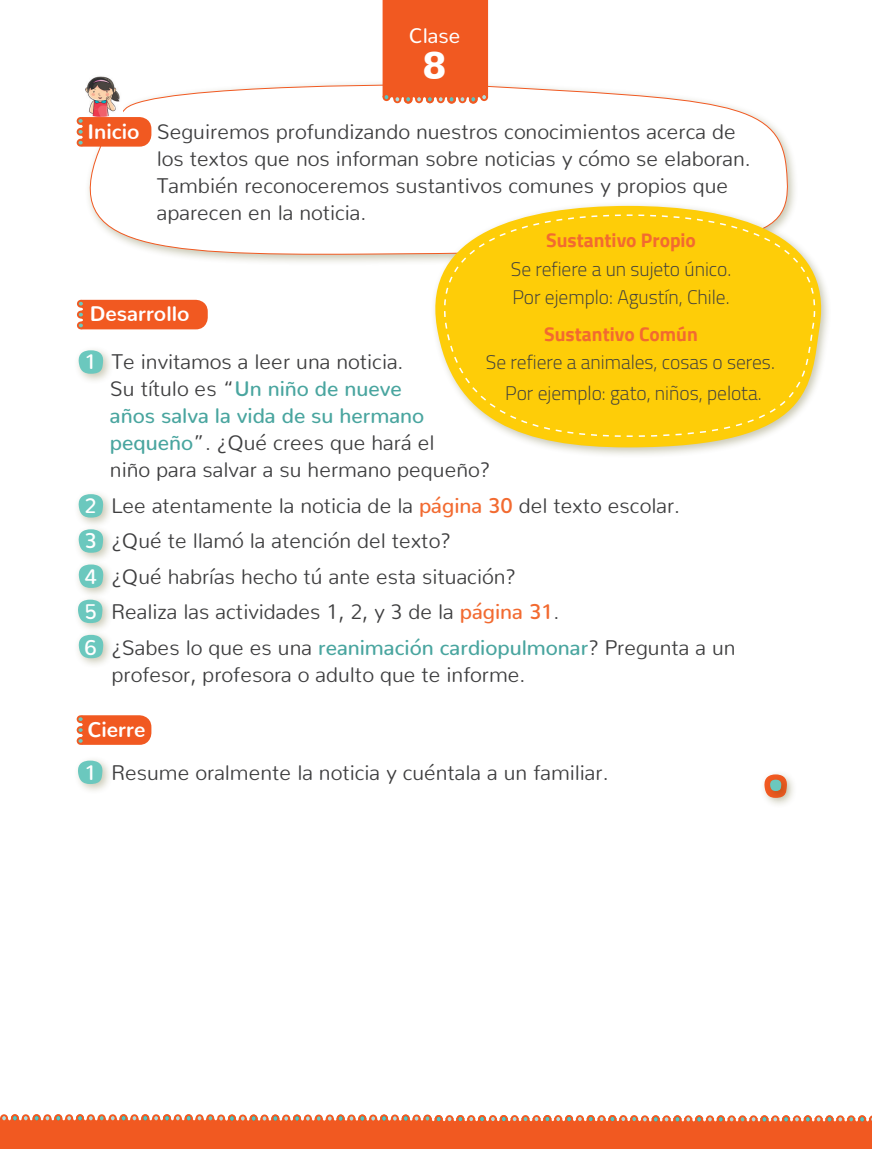
<style>
.page{position:relative;width:872px;height:1149px;background:#fff}
.page>*{position:absolute;margin:0;border:0;box-sizing:border-box;transform-origin:0 0}
.t1{font:900 39px "Nunito";color:#fff}
.t2{font:300 21px/27px "Nunito";color:#3e3e3f}
.t3{font:700 21px "Nunito";color:#fff}
.t4{font:21px "Nunito";color:#fff}
.t5{font:300 19.5px/28.2px "Cairo";color:#3e3e3f}
.t6{font:700 19.5px "Cairo";color:#f26a30}
.s1{font-weight:500;color:#fff}
.s2{font-weight:500;color:#49a59f}
.s3{font-weight:500;color:#f26a30}
</style>
<div class="page">
<div style="left:74px;top:489px;width:40px;height:39px;background:#4a4700;opacity:.3"></div>
<svg style="left:78px;top:494px;width:26px;height:23px"></svg>
<div style="left:73px;top:755px;width:40px;height:39px;background:#4a4700;opacity:.3"></div>
<svg style="left:77px;top:760px;width:26px;height:23px"></svg>
<div style="left:74px;top:524px;width:40px;height:39px;background:#4a4700;opacity:.3"></div>
<svg style="left:78px;top:529px;width:26px;height:23px"></svg>
<div style="left:74px;top:559px;width:40px;height:39px;background:#4a4700;opacity:.3"></div>
<svg style="left:78px;top:564px;width:26px;height:23px"></svg>
<div style="left:73px;top:594px;width:40px;height:39px;background:#4a4700;opacity:.3"></div>
<svg style="left:77px;top:599px;width:26px;height:24px"></svg>
<div style="left:74px;top:630px;width:40px;height:38px;background:#4a4700;opacity:.3"></div>
<svg style="left:78px;top:634px;width:26px;height:24px"></svg>
<div style="left:74px;top:345px;width:40px;height:39px;background:#4a4700;opacity:.3"></div>
<svg style="left:78px;top:350px;width:26px;height:23px"></svg>
<div style="left:85px;top:79px;width:714px;height:187px;background:#4a4700;opacity:.3"></div>
<svg style="left:76px;top:83px;width:718px;height:172px"></svg>
<svg style="left:78px;top:299px;width:130px;height:31px;background:#f06532"></svg>
<div style="left:447px;top:95px;width:9px;height:9px;border:1px solid #f15921;border-radius:50%"></div>
<div style="left:469px;top:95px;width:8px;height:9px;border:1px solid #f15921;border-radius:50%"></div>
<div style="left:447px;top:95px;width:8px;height:8px;background:#f15921;border-radius:50%"></div>
<div style="left:469px;top:95px;width:8px;height:8px;background:#f15921;border-radius:50%"></div>
<div style="left:404px;top:95px;width:8px;height:9px;border:1px solid #f15921;border-radius:50%"></div>
<div style="left:426px;top:95px;width:8px;height:8px;background:#f15921;border-radius:50%"></div>
<svg style="left:379px;top:0;width:112px;height:102px;background:#f06531"></svg>
<img style="left:86px;top:76px;width:36px;height:38px">
<div style="left:77px;top:117px;width:8px;height:8px;background:#f15d27;border-radius:50%"></div>
<svg style="left:78px;top:114px;width:76px;height:36px"></svg>
<div style="left:759px;top:769px;width:38px;height:39px;background:#4a4700;opacity:.3"></div>
<svg style="left:764px;top:773px;width:24px;height:25px"></svg>
<div style="left:765px;top:774px;width:27px;height:27px;background:#4a4700;opacity:.3"></div>
<div style="left:769px;top:779px;width:12px;height:11px;background:#6bc8be;border-radius:50%"></div>
<div style="left:0;top:1118px;width:872px;height:30px;background:#f15921"></div>
<svg style="left:2px;top:1114px;width:870px;height:8px"></svg>
<svg style="left:78px;top:715px;width:74px;height:30px;background:#ef6531"></svg>
<div style="left:430px;top:201px;width:402px;height:257px;background:#4a4700;opacity:.3"></div>
<svg style="left:422px;top:206px;width:410px;height:241px"></svg>
<svg style="left:815px;top:214px;width:5px;height:104px"></svg>
<svg style="left:436px;top:214px;width:8px;height:107px"></svg>
<svg style="left:444px;top:214px;width:371px;height:223px;background:#fdd120"></svg>
<p class="t3" style="left:88px;top:113px;width:53px">Inicio</p>
<p class="t4" style="left:409px;top:18px;width:53px">Clase</p>
<h1 class="t1" style="left:422px;top:28px;width:26px">8</h1>
<p class="t2" style="left:157px;top:116px;width:595px">Seguiremos profundizando nuestros conocimientos acerca de los textos que nos informan sobre noticias y cómo se elaboran.<br>También reconoceremos sustantivos comunes y propios que aparecen en la noticia.</p>
<p class="t6" style="left:546px;top:229px;width:151px">Sustantivo Propio</p>
<p class="t5" style="left:511px;top:254px;width:222px">Se refiere a un sujeto único.<br>Por ejemplo: Agustín, Chile.</p>
<p class="t6" style="left:544px;top:322px;width:155px">Sustantivo Común</p>
<p class="t5" style="left:486px;top:346px;width:290px;line-height:31.2px;text-align:center">Se refiere a animales, cosas o seres.<br>Por ejemplo: gato, niños, pelota.</p>
<p class="t3" style="left:90px;top:295px;width:101px">Desarrollo</p>
<p class="t2" style="left:110px;top:346px;width:382px;text-indent:-26px"><span class="s1">1</span> Te invitamos a leer una noticia.<br>Su título es “<span class="s2">Un niño de nueve<br>años salva la vida de su hermano pequeño</span>”. ¿Qué crees que hará el<br>niño para salvar a su hermano pequeño?</p>
<p class="t2" style="left:84px;top:485px;width:652px;line-height:35.5px"><span class="s1">2</span> Lee atentamente la noticia de la <span class="s3">página 30</span> del texto escolar.<br><span class="s1">3</span> ¿Qué te llamó la atención del texto?<br><span class="s1">4</span> ¿Qué habrías hecho tú ante esta situación?<br><span class="s1">5</span> Realiza las actividades 1, 2, y 3 de la <span class="s3">página 31</span>.<br><span class="s1">6</span> ¿Sabes lo que es una <span class="s2">reanimación cardiopulmonar</span>? Pregunta a un</p>
<p class="t2" style="left:111px;top:658px;width:415px">profesor, profesora o adulto que te informe.</p>
<p class="t3" style="left:88px;top:710px;width:59px">Cierre</p>
<p class="t2" style="left:84px;top:756px;width:526px"><span class="s1">1</span> Resume oralmente la noticia y cuéntala a un familiar.</p>
</div>
